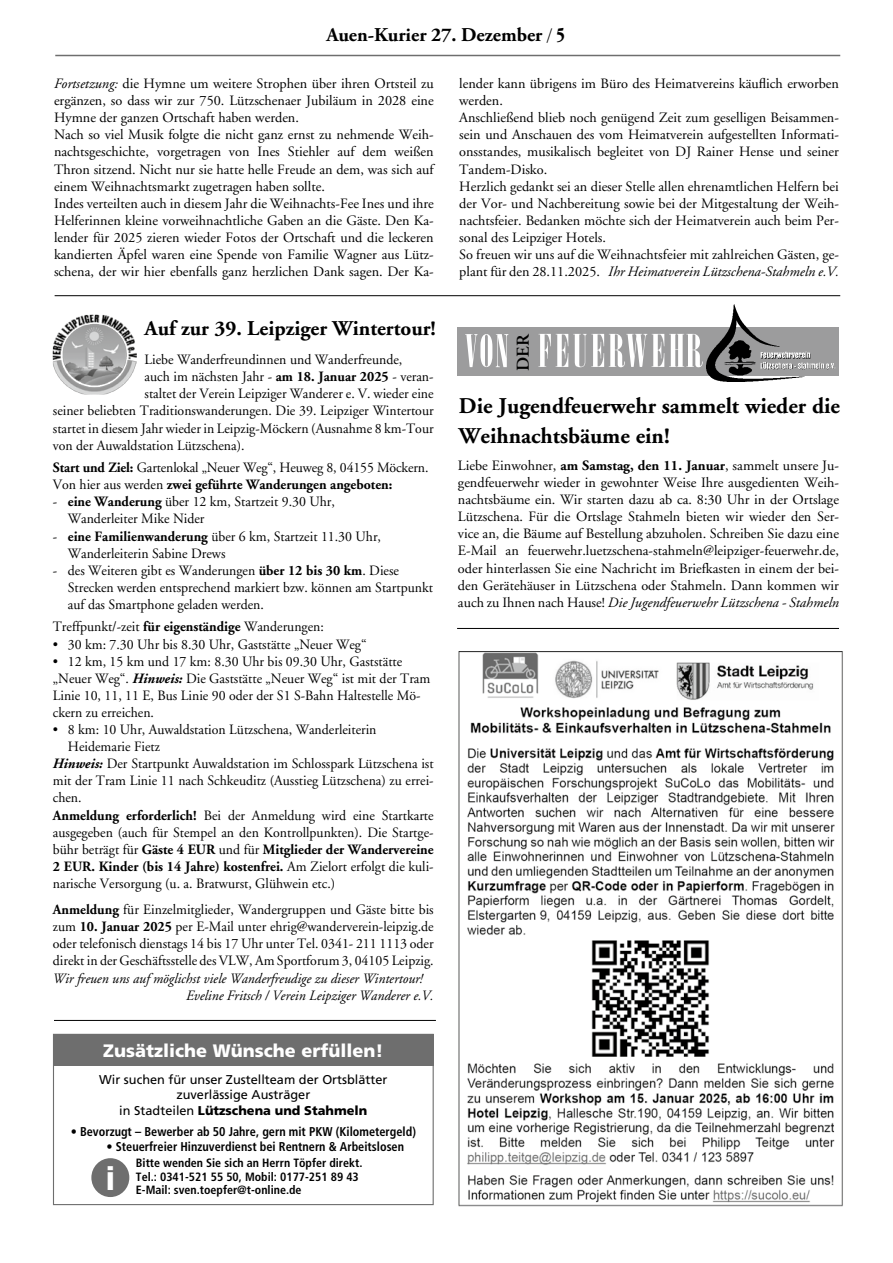
<style>
.page{position:relative;width:893px;height:1263px;background:#fff}
.page>*{position:absolute;margin:0;border:0;box-sizing:border-box;transform-origin:0 0}
.t1{font:900 33.45px "Akzidenz Grotesk";color:#fff}
.t2{font:700 22.5px/30px "Adobe Garamond";color:#000}
.t3{font:700 21px "Adobe Garamond";color:#000}
.t4{font:700 19.5px "Adobe Garamond Pro";color:#000}
.t5{font:600 18.15px "Adobe Garamond";color:#000}
.t6{font:900 18px "Frutiger";color:#fff}
.t7{font:14.25px/17.1px "Adobe Garamond";color:#000}
.t8{font:700 14.25px "Adobe Garamond";color:#000}
.t9{font:italic 14.25px/17.1px "Adobe Garamond";color:#000}
.t10{font:700 condensed 12.75px "Frutiger";color:#000;scale:.96 1}
.t11{font:12.75px/15.3px "Frutiger";color:#000;text-align:center}
.t12{font:700 condensed 12px/13.4px "Frutiger";color:#000}
.s1{font-family:"Apple Garamond"}
.s2{font-style:italic}
.s3{font-weight:700}
.s4{font-weight:700;font-style:italic}
.s5{font-weight:400}
.s6{font-weight:900}
</style>
<div class="page">
<hr style="left:55px;top:55px;width:785px;height:1px;background:#6e6e6e">
<hr style="left:55px;top:295px;width:785px;height:1px;background:#000">
<img style="left:53px;top:315px;width:84px;height:80px">
<div style="left:53px;top:1034px;width:381px;height:171px;border:1px solid #6e6e6e"></div>
<div style="left:53px;top:1034px;width:381px;height:32px;background:#6e6e6e"></div>
<div style="left:91px;top:1158px;width:38px;height:39px;background:#6e6e6e;border-radius:50%"></div>
<hr style="left:54px;top:1020px;width:382px;height:1px;background:#000">
<hr style="left:457px;top:628px;width:382px;height:1px;background:#000">
<div style="left:457px;top:327px;width:381px;height:48px;background:#9c9c9d"></div>
<svg style="left:538px;top:334px;width:165px;height:33px"></svg>
<svg style="left:465px;top:334px;width:43px;height:33px"></svg>
<img style="left:706px;top:304px;width:132px;height:77px">
<img style="left:759px;top:350px;width:79px;height:22px">
<img style="left:458px;top:652px;width:385px;height:555px">
<h3 class="t4" style="left:327px;top:24px;width:240px">Auen-Kurier 27. Dezember <span class="s1">/ 5</span></h3>
<p class="t7" style="left:54px;top:75px;width:381px"><span class="s2">Fortsetzung:</span> die Hymne um weitere Strophen über ihren Ortsteil zu ergänzen, so dass wir zur 750. Lützschenaer Jubiläum in 2028 eine Hymne der ganzen Ortschaft haben werden.<br>Nach so viel Musik folgte die nicht ganz ernst zu nehmende Weih&shy;nachtsgeschichte, vorgetragen von Ines Stiehler auf dem weißen Thron sitzend. Nicht nur sie hatte helle Freude an dem, was sich auf einem Weihnachtsmarkt zugetragen haben sollte.<br>Indes verteilten auch in diesem Jahr die Weihnachts-Fee Ines und ihre Helferinnen kleine vorweihnachtliche Gaben an die Gäste. Den Ka&shy;lender für 2025 zieren wieder Fotos der Ortschaft und die leckeren kandierten Äpfel waren eine Spende von Familie Wagner aus Lütz&shy;schena, der wir hier ebenfalls ganz herzlichen Dank sagen. Der Ka-</p>
<p class="t7" style="left:459px;top:75px;width:381px">lender kann übrigens im Büro des Heimatvereins käuflich erworben werden.<br>Anschließend blieb noch genügend Zeit zum geselligen Beisammen&shy;sein und Anschauen des vom Heimatverein aufgestellten Informati&shy;onsstandes, musikalisch begleitet von DJ Rainer Hense und seiner Tandem-Disko.<br>Herzlich gedankt sei an dieser Stelle allen ehrenamtlichen Helfern bei der Vor- und Nachbereitung sowie bei der Mitgestaltung der Weih&shy;nachtsfeier. Bedanken möchte sich der Heimatverein auch beim Per&shy;sonal des Leipziger Hotels.<br>So freuen wir uns auf die Weihnachtsfeier mit zahlreichen Gästen, ge&shy;plant für den 28.11.2025. <span class="s2">Ihr Heimatverein Lützschena-Stahmeln e.V.</span></p>
<h3 class="t3" style="left:145px;top:317px;width:293px">Auf zur 39. Leipziger Wintertour!</h3>
<p class="t7" style="left:145px;top:351px;width:259px">Liebe Wanderfreundinnen und Wanderfreunde,</p>
<p class="t7" style="left:145px;top:368px;width:291px">auch im nächsten Jahr - <span class="s3">am 18. Januar 2025</span> - veran-</p>
<p class="t7" style="left:145px;top:386px;width:291px">staltet der Verein Leipziger Wanderer e. V. wieder eine</p>
<p class="t7" style="left:53px;top:403px;width:382px">seiner beliebten Traditionswanderungen. Die 39. Leipziger Wintertour</p>
<p class="t7" style="left:53px;top:420px;width:382px">startet in diesem Jahr wieder in Leipzig-Möckern (Ausnahme 8 km-Tour</p>
<p class="t7" style="left:53px;top:437px;width:193px">von der Auwaldstation Lützschena).</p>
<p class="t7" style="left:53px;top:459px;width:377px"><span class="s3">Start und Ziel:</span> Gartenlokal „Neuer Weg“, Heuweg 8, 04155 Möckern.<br>Von hier aus werden <span class="s3">zwei geführte Wanderungen angeboten:</span></p>
<p class="t7" style="left:68px;top:494px;width:269px;text-indent:-15px">- <span class="s3">eine Wanderung</span> über 12 km, Startzeit 9.30 Uhr,<br>Wanderleiter Mike Nider</p>
<p class="t7" style="left:68px;top:528px;width:315px;text-indent:-15px">- <span class="s3">eine Familienwanderung</span> über 6 km, Startzeit 11.30 Uhr,<br>Wanderleiterin Sabine Drews</p>
<p class="t7" style="left:68px;top:562px;width:367px;text-indent:-15px">- des Weiteren gibt es Wanderungen <span class="s3">über 12 bis 30 km</span>. Diese<br>Strecken werden entsprechend markiert bzw. können am Startpunkt auf das Smartphone geladen werden.</p>
<p class="t7" style="left:53px;top:619px;width:273px">Treffpunkt/-zeit <span class="s3">für eigenständige</span> Wanderungen:</p>
<p class="t7" style="left:53px;top:636px;width:315px">• 30 km: 7.30 Uhr bis 8.30 Uhr, Gaststätte „Neuer Weg“</p>
<p class="t7" style="left:53px;top:653px;width:379px">• 12 km, 15 km und 17 km: 8.30 Uhr bis 09.30 Uhr, Gaststätte „Neuer Weg“. <span class="s4">Hinweis:</span> Die Gaststätte „Neuer Weg“ ist mit der Tram Linie 10, 11, 11 E, Bus Linie 90 oder der S1 S-Bahn Haltestelle Mö&shy;ckern zu erreichen.</p>
<p class="t7" style="left:53px;top:721px;width:325px">• 8 km: 10 Uhr, Auwaldstation Lützschena, Wanderleiterin</p>
<p class="t7" style="left:68px;top:738px;width:94px">Heidemarie Fietz</p>
<p class="t7" style="left:53px;top:755px;width:382px"><span class="s4">Hinweis:</span> Der Startpunkt Auwaldstation im Schlosspark Lützschena ist</p>
<p class="t7" style="left:53px;top:773px;width:382px">mit der Tram Linie 11 nach Schkeuditz (Ausstieg Lützschena) zu errei-</p>
<p class="t7" style="left:53px;top:790px;width:30px">chen.</p>
<p class="t7" style="left:53px;top:807px;width:382px"><span class="s3">Anmeldung erforderlich!</span> Bei der Anmeldung wird eine Startkarte</p>
<p class="t7" style="left:53px;top:824px;width:382px">ausgegeben (auch für Stempel an den Kontrollpunkten). Die Startge-</p>
<p class="t8" style="left:53px;top:841px;width:382px"><span class="s5">bühr beträgt für</span> Gäste 4 EUR <span class="s5">und für</span> Mitglieder der Wandervereine</p>
<p class="t8" style="left:53px;top:858px;width:382px">2 EUR. Kinder (bis 14 Jahre) kostenfrei. <span class="s5">Am Zielort erfolgt die kuli-</span></p>
<p class="t7" style="left:53px;top:875px;width:284px">narische Versorgung (u. a. Bratwurst, Glühwein etc.)</p>
<p class="t7" style="left:53px;top:901px;width:382px;text-align:justify"><span class="s3">Anmeldung</span> für Einzelmitglieder, Wandergruppen und Gäste bitte bis zum <span class="s3">10. Januar 2025</span> per E-Mail unter ehrig@wanderverein-leipzig.de oder telefonisch dienstags 14 bis 17 Uhr unter Tel. 0341- 211 1113 oder direkt in der Geschäftsstelle des VLW, Am Sportforum 3, 04105 Leipzig.</p>
<p class="t9" style="left:186px;top:970px;width:249px;text-indent:-133px">Wir freuen uns auf möglichst viele Wanderfreudige zu dieser Wintertour!<br>Eveline Fritsch / Verein Leipziger Wanderer e.V.</p>
<p class="t6" style="left:103px;top:1039px;width:282px">Zusätzliche Wünsche erfüllen!</p>
<p class="t11" style="left:99px;top:1072px;width:290px">Wir suchen für unser Zustellteam der Ortsblätter zuverlässige Austräger<br>in Stadteilen <span class="s6">Lützschena und Stahmeln</span></p>
<p class="t10" style="left:71px;top:1124px;width:361px">• Bevorzugt – Bewerber ab 50 Jahre, gern mit PKW (Kilometergeld)</p>
<p class="t10" style="left:107px;top:1139px;width:311px">• Steuerfreier Hinzuverdienst bei Rentnern &amp; Arbeitslosen</p>
<h1 class="t1" style="left:105px;top:1157px;width:11px">i</h1>
<p class="t12" style="left:136px;top:1156px;width:228px">Bitte wenden Sie sich an Herrn Töpfer direkt.<br>Tel.: 0341-521 55 50, Mobil: 0177-251 89 43<br>E-Mail: sven.toepfer@t-online.de</p>
<p class="t5" style="left:513px;top:371px;width:39px;rotate:-90deg">DER</p>
<h2 class="t2" style="left:459px;top:391px;width:382px">Die Jugendfeuerwehr sammelt wieder die<br>Weihnachtsbäume ein!</h2>
<p class="t7" style="left:458px;top:457px;width:383px;text-align:justify">Liebe Einwohner, <span class="s3">am Samstag, den 11. Januar</span>, sammelt unsere Ju&shy;gendfeuerwehr wieder in gewohnter Weise Ihre ausgedienten Weih&shy;nachtsbäume ein. Wir starten dazu ab ca. 8:30 Uhr in der Ortslage Lützschena. Für die Ortslage Stahmeln bieten wir wieder den Ser&shy;vice an, die Bäume auf Bestellung abzuholen. Schreiben Sie dazu eine E-Mail an feuerwehr.luetzschena-stahmeln@leipziger-feuerwehr.de, oder hinterlassen Sie eine Nachricht im Briefkasten in einem der bei&shy;den Gerätehäuser in Lützschena oder Stahmeln. Dann kommen wir auch zu Ihnen nach Hause! <span class="s2">Die Jugendfeuerwehr Lützschena - Stahmeln</span></p>
</div>
